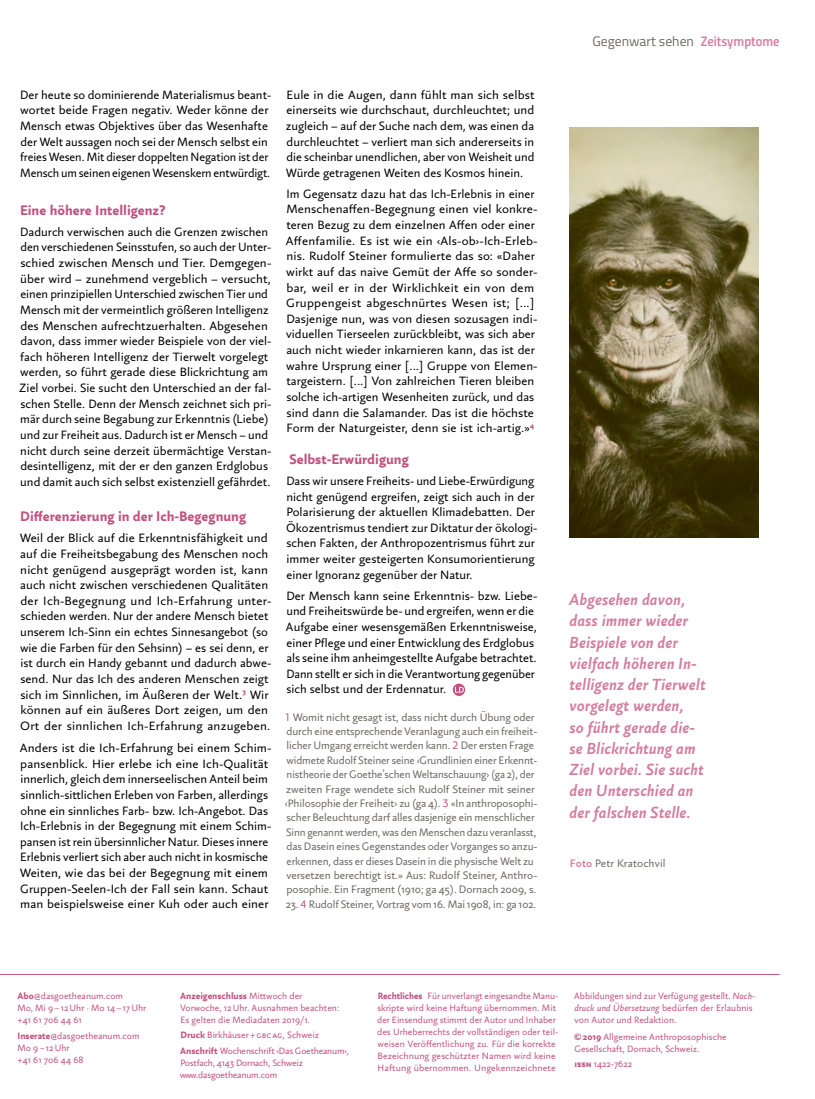
<style>
.page{position:relative;width:815px;height:1099px;background:#fff}
.page>*{position:absolute;margin:0;border:0;box-sizing:border-box;transform-origin:0 0}
.t1{font:italic 700 17.5px/21.2px "Fazeta Sans";color:#d27f9f}
.t2{font:900 15px "Fazeta Sans";color:#c15380}
.t3{font:13.75px "Titillium";color:#6d6a63}
.t4{font:13.12px/15.6px "Fazeta Sans";color:#000}
.t5{font:11.88px/14.4px "Fazeta Sans";letter-spacing:-.01em;color:#6d6a63}
.t6{font:10px/12px "Fazeta Sans";color:#c15380}
.t7{font:10px/12px "Fazeta Sans";letter-spacing:-.02em;color:#c15380}
.s1{color:#c15380}
.s2{font-family:"Titillium Semibold Upright";color:#d27f9f}
.s3{font-weight:700;color:#d27f9f}
.s4{font-weight:900}
.s5{font-style:italic}
</style>
<div class="page">
<hr style="left:0;top:974px;width:780px;height:1px;background:#c15380">
<svg style="left:453px;top:683px;width:12px;height:13px"></svg>
<svg style="left:455px;top:687px;width:9px;height:5px"></svg>
<img style="left:570px;top:127px;width:188px;height:410px">
<p class="t4" style="left:20px;top:86px;width:253px">Der heute so dominierende Materialismus beant&shy;wortet beide Fragen negativ. Weder könne der Mensch etwas Objektives über das Wesenhafte der Welt aussagen noch sei der Mensch selbst ein freies Wesen. Mit dieser doppelten Negation ist der Mensch um seinen eigenen Wesenskern entwürdigt.</p>
<p class="t2" style="left:20px;top:199px;width:147px">Eine höhere Intelligenz?</p>
<p class="t4" style="left:19px;top:223px;width:254px">Dadurch verwischen auch die Grenzen zwischen den verschiedenen Seinsstufen, so auch der Unter&shy;schied zwischen Mensch und Tier. Demgegen&shy;über wird – zunehmend vergeblich – versucht, einen prinzipiellen Unterschied zwischen Tier und Mensch mit der vermeintlich größeren Intelligenz des Menschen aufrechtzuerhalten. Abgesehen davon, dass immer wieder Beispiele von der viel&shy;fach höheren Intelligenz der Tierwelt vorgelegt werden, so führt gerade diese Blickrichtung am Ziel vorbei. Sie sucht den Unterschied an der fal&shy;schen Stelle. Denn der Mensch zeichnet sich pri&shy;mär durch seine Begabung zur Erkenntnis (Liebe) und zur Freiheit aus. Dadurch ist er Mensch – und nicht durch seine derzeit übermächtige Verstan&shy;desintelligenz, mit der er den ganzen Erdglobus und damit auch sich selbst existenziell gefährdet.</p>
<p class="t2" style="left:20px;top:505px;width:228px">Differenzierung in der Ich-Begegnung</p>
<p class="t4" style="left:20px;top:530px;width:253px">Weil der Blick auf die Erkenntnisfähigkeit und auf die Freiheitsbegabung des Menschen noch nicht genügend ausgeprägt worden ist, kann auch nicht zwischen verschiedenen Qualitäten der Ich-Begegnung und Ich-Erfahrung unter&shy;schieden werden. Nur der andere Mensch bietet unserem Ich-Sinn ein echtes Sinnesangebot (so wie die Farben für den Sehsinn) – es sei denn, er ist durch ein Handy gebannt und dadurch abwe&shy;send. Nur das Ich des anderen Menschen zeigt sich im Sinnlichen, im Äußeren der Welt.<sup>3</sup> Wir können auf ein äußeres Dort zeigen, um den Ort der sinnlichen Ich-Erfahrung anzugeben.</p>
<p class="t4" style="left:20px;top:739px;width:253px">Anders ist die Ich-Erfahrung bei einem Schim&shy;pansenblick. Hier erlebe ich eine Ich-Qualität innerlich, gleich dem innerseelischen Anteil beim sinnlich-sittlichen Erleben von Farben, allerdings ohne ein sinnliches Farb- bzw. Ich-Angebot. Das Ich-Erlebnis in der Begegnung mit einem Schim&shy;pansen ist rein übersinnlicher Natur. Dieses innere Erlebnis verliert sich aber auch nicht in kosmische Weiten, wie das bei der Begegnung mit einem Gruppen-Seelen-Ich der Fall sein kann. Schaut man beispielsweise einer Kuh oder auch einer</p>
<p class="t4" style="left:286px;top:86px;width:250px;text-align:justify">Eule in die Augen, dann fühlt man sich selbst einerseits wie durchschaut, durchleuchtet; und zugleich – auf der Suche nach dem, was einen da durchleuchtet – verliert man sich andererseits in die scheinbar unendlichen, aber von Weisheit und Würde getragenen Weiten des Kosmos hinein.</p>
<p class="t4" style="left:286px;top:185px;width:253px">Im Gegensatz dazu hat das Ich-Erlebnis in einer Menschenaffen-Begegnung einen viel konkre&shy;teren Bezug zu dem einzelnen Affen oder einer Affenfamilie. Es ist wie ein ‹Als-ob›-Ich-Erleb&shy;nis. Rudolf Steiner formulierte das so: «Daher wirkt auf das naive Gemüt der Affe so sonder&shy;bar, weil er in der Wirklichkeit ein von dem Gruppengeist abgeschnürtes Wesen ist; […] Dasjenige nun, was von diesen sozusagen indi&shy;viduellen Tierseelen zurückbleibt, was sich aber auch nicht wieder inkarnieren kann, das ist der wahre Ursprung einer […] Gruppe von Elemen&shy;targeistern. […] Von zahlreichen Tieren bleiben solche ich-artigen Wesenheiten zurück, und das sind dann die Salamander. Das ist die höchste Form der Naturgeister, denn sie ist ich-artig.»<sup>4</sup></p>
<p class="t2" style="left:289px;top:448px;width:121px">Selbst-Erwürdigung</p>
<p class="t4" style="left:286px;top:472px;width:253px">Dass wir unsere Freiheits- und Liebe-Erwürdigung nicht genügend ergreifen, zeigt sich auch in der Polarisierung der aktuellen Klimadebatten. Der Ökozentrismus tendiert zur Diktatur der ökologi&shy;schen Fakten, der Anthropozentrismus führt zur immer weiter gesteigerten Konsumorientierung einer Ignoranz gegenüber der Natur.</p>
<p class="t4" style="left:286px;top:587px;width:253px">Der Mensch kann seine Erkenntnis- bzw. Liebe&shy;und Freiheitswürde be- und ergreifen, wenn er die Aufgabe einer wesensgemäßen Erkenntnisweise, einer Pflege und einer Entwicklung des Erdglobus als seine ihm anheimgestellte Aufgabe betrachtet.<br>Dann stellt er sich in die Verantwortung gegenüber sich selbst und der Erdennatur.</p>
<p class="t5" style="left:285px;top:709px;width:254px"><span class="s1">1</span> Womit nicht gesagt ist, dass nicht durch Übung oder durch eine entsprechende Veranlagung auch ein freiheit&shy;licher Umgang erreicht werden kann. <span class="s1">2</span> Der ersten Frage widmete Rudolf Steiner seine ‹Grundlinien einer Erkennt&shy;nistheorie der Goethe’schen Weltanschauung› (ga 2), der zweiten Frage wendete sich Rudolf Steiner mit seiner ‹Philosophie der Freiheit› zu (ga 4). <span class="s1">3</span> «In anthroposophi&shy;scher Beleuchtung darf alles dasjenige ein menschlicher Sinn genannt werden, was den Menschen dazu veranlasst, das Dasein eines Gegenstandes oder Vorganges so anzu&shy;erkennen, dass er dieses Dasein in die physische Welt zu versetzen berechtigt ist.» Aus: Rudolf Steiner, Anthro&shy;posophie. Ein Fragment (1910; ga 45). Dornach 2009, s.</p>
<p class="t5" style="left:286px;top:896px;width:252px">23. <span class="s1">4</span> Rudolf Steiner, Vortrag vom 16. Mai 1908, in: ga 102.</p>
<p class="t3" style="left:592px;top:31px;width:189px">Gegenwart sehen <span class="s2">Zeitsymptome</span></p>
<h1 class="t1" style="left:570px;top:588px;width:138px">Abgesehen davon, dass immer wieder<br>Beispiele von der vielfach höheren In&shy;telligenz der Tierwelt vorgelegt werden,<br>so führt gerade die&shy;se Blickrichtung am<br>Ziel vorbei. Sie sucht den Unterschied an der falschen Stelle.</h1>
<p class="t5" style="left:570px;top:855px;width:97px"><span class="s3">Foto</span> Petr Kratochvil</p>
<p class="t6" style="left:18px;top:989px;width:130px"><span class="s4">Abo</span>@dasgoetheanum.com<br>Mo, Mi 9–12Uhr · Mo 14–17Uhr +41 61 706 44 61</p>
<p class="t6" style="left:18px;top:1029px;width:124px"><span class="s4">Inserate</span>@dasgoetheanum.com<br>Mo 9–12Uhr<br>+41 61 706 44 68</p>
<p class="t6" style="left:180px;top:989px;width:161px"><span class="s4">Anzeigenschluss</span> Mittwoch der<br>Vorwoche, 12Uhr. Ausnahmen beachten:<br>Es gelten die Mediadaten 2019/1.</p>
<p class="t6" style="left:180px;top:1027px;width:171px;line-height:15.5px"><span class="s4">Druck</span> Birkhäuser+gbc ag, Schweiz<br><span class="s4">Anschrift</span> Wochenschrift ‹Das Goetheanum›,</p>
<p class="t7" style="left:180px;top:1056px;width:125px">Postfach, 4143 Dornach, Schweiz www.dasgoetheanum.com</p>
<p class="t6" style="left:377px;top:989px;width:183px"><span class="s4">Rechtliches</span> Für unverlangt eingesandte Manu&shy;skripte wird keine Haftung übernommen. Mit der Einsendung stimmt der Autor und Inhaber des Urheberrechts der vollständigen oder teil&shy;weisen Veröffentlichung zu. Für die korrekte Bezeichnung geschützter Namen wird keine Haftung übernommen. Ungekennzeichnete</p>
<p class="t6" style="left:574px;top:989px;width:182px">Abbildungen sind zur Verfügung gestellt. <span class="s5">Nach&shy;druck und Übersetzung</span> bedürfen der Erlaubnis von Autor und Redaktion.</p>
<p class="t6" style="left:574px;top:1029px;width:154px"><span class="s4">©2019</span> Allgemeine Anthroposophische<br>Gesellschaft, Dornach, Schweiz.</p>
<p class="t6" style="left:574px;top:1057px;width:59px"><span class="s4">issn</span> 1422-7622</p>
</div>
